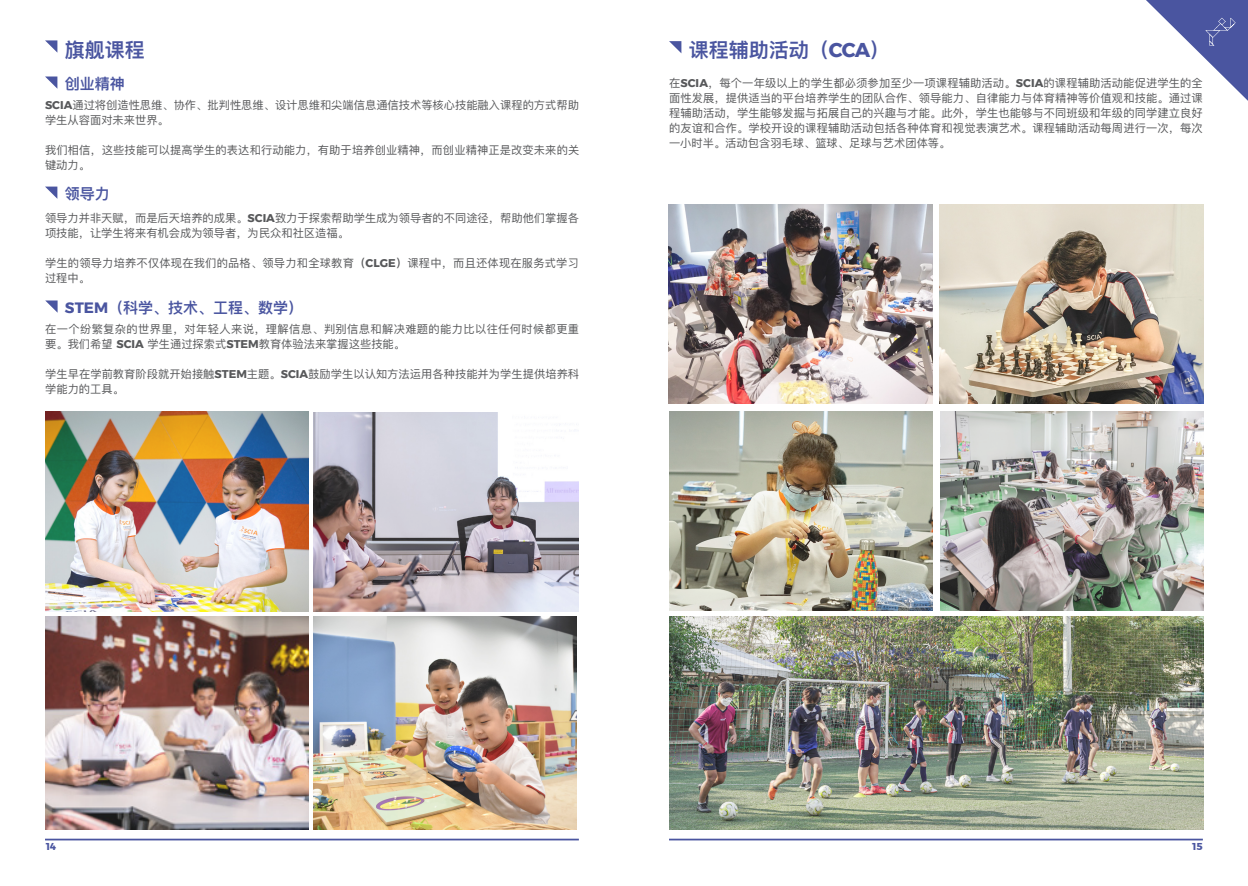
<style>
.page{position:relative;width:1248px;height:886px;background:#fff}
.page>*{position:absolute;margin:0;border:0;box-sizing:border-box;transform-origin:0 0}
.t1{font:20px "Ping Fang SC Heavy";color:#4a55a0}
.t2{font:15px "Ping Fang SC Heavy";color:#4a55a0}
.t3{font:11.25px/15px "Ping Fang SC Medium";letter-spacing:.005em;color:#57585a}
.t4{font:11.25px/15px "Ping Fang SC Medium";letter-spacing:.03em;color:#57585a}
.t5{font:700 10px "Montserrat";color:#4a55a0}
.s1{font-family:"Montserrat";font-weight:700}
.s2{font-family:"Ping Fang SC Bold"}
</style>
<div class="page">
<hr style="left:45px;top:839px;width:534px;height:1px;background:#4a55a0">
<img style="left:45px;top:412px;width:263px;height:199px">
<img style="left:45px;top:617px;width:263px;height:212px">
<img style="left:314px;top:412px;width:265px;height:200px">
<svg style="left:45px;top:40px;width:12px;height:12px"></svg>
<svg style="left:45px;top:76px;width:12px;height:13px"></svg>
<svg style="left:45px;top:187px;width:12px;height:12px"></svg>
<svg style="left:45px;top:300px;width:13px;height:13px"></svg>
<img style="left:314px;top:617px;width:263px;height:212px">
<hr style="left:669px;top:839px;width:533px;height:1px;background:#4a55a0">
<img style="left:669px;top:411px;width:263px;height:200px">
<img style="left:669px;top:617px;width:534px;height:212px">
<img style="left:940px;top:411px;width:263px;height:200px">
<svg style="left:1146px;top:0;width:101px;height:100px"></svg>
<svg style="left:669px;top:41px;width:12px;height:12px"></svg>
<img style="left:668px;top:204px;width:263px;height:200px">
<img style="left:939px;top:204px;width:263px;height:200px">
<p class="t1" style="left:65px;top:38px;width:81px">旗舰课程</p>
<p class="t2" style="left:65px;top:74px;width:62px">创业精神</p>
<p class="t3" style="left:45px;top:98px;width:535px"><span class="s1">SCIA</span>通过将创造性思维、协作、批判性思维、设计思维和尖端信息通信技术等核心技能融入课程的方式帮助学生从容面对未来世界。</p>
<p class="t3" style="left:45px;top:143px;width:535px">我们相信，这些技能可以提高学生的表达和行动能力，有助于培养创业精神，而创业精神正是改变未来的关键动力。</p>
<p class="t2" style="left:65px;top:184px;width:46px">领导力</p>
<p class="t3" style="left:45px;top:211px;width:535px">领导力并非天赋，而是后天培养的成果。<span class="s1">SCIA</span>致力于探索帮助学生成为领导者的不同途径，帮助他们掌握各项技能，让学生将来有机会成为领导者，为民众和社区造福。</p>
<p class="t3" style="left:45px;top:256px;width:535px">学生的领导力培养不仅体现在我们的品格、领导力和全球教育<span class="s2">（</span><span class="s1">CLGE</span><span class="s2">）</span>课程中，而且还体现在服务式学习过程中。</p>
<p class="t2" style="left:65px;top:298px;width:240px"><span class="s1">STEM</span>（科学、技术、工程、数学）</p>
<p class="t4" style="left:45px;top:322px;width:535px">在一个纷繁复杂的世界里，对年轻人来说，理解信息、判别信息和解决难题的能力比以往任何时候都更重要。我们希望 <span class="s1">SCIA</span> 学生通过探索式<span class="s1">STEM</span>教育体验法来掌握这些技能。</p>
<p class="t3" style="left:45px;top:367px;width:535px">学生早在学前教育阶段就开始接触<span class="s1">STEM</span>主题。<span class="s1">SCIA</span>鼓励学生以认知方法运用各种技能并为学生提供培养科学能力的工具。</p>
<p class="t1" style="left:688px;top:38px;width:202px">课程辅助活动（<span class="s1">CCA</span>）</p>
<p class="t3" style="left:669px;top:76px;width:535px;text-align:justify">在<span class="s1">SCIA</span>，每个一年级以上的学生都必须参加至少一项课程辅助活动。<span class="s1">SCIA</span>的课程辅助活动能促进学生的全面性发展，提供适当的平台培养学生的团队合作、领导能力、自律能力与体育精神等价值观和技能。通过课程辅助活动，学生能够发掘与拓展自己的兴趣与才能。此外，学生也能够与不同班级和年级的同学建立良好的友谊和合作。学校开设的课程辅助活动包括各种体育和视觉表演艺术。课程辅助活动每周进行一次，每次一小时半。活动包含羽毛球、篮球、足球与艺术团体等。</p>
<p class="t5" style="left:46px;top:838px;width:12px">14</p>
<p class="t5" style="left:1192px;top:839px;width:12px">15</p>
</div>
